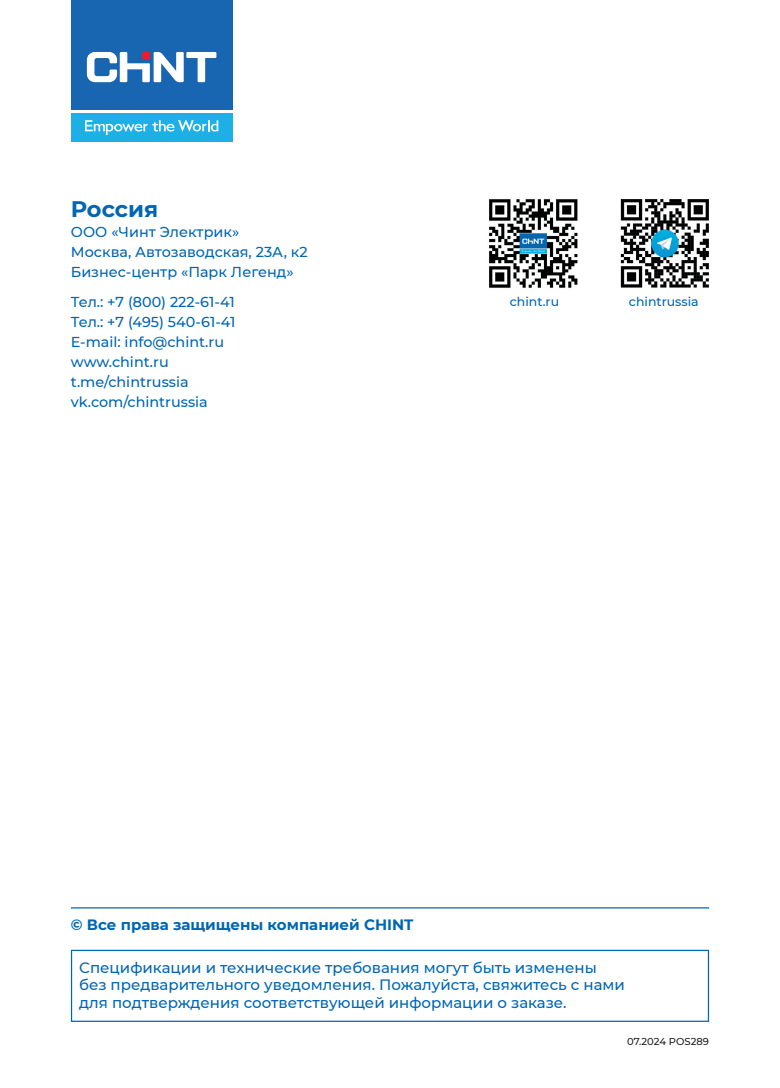
<style>
.page{position:relative;width:780px;height:1088px;background:#fff}
.page>*{position:absolute;margin:0;border:0;box-sizing:border-box;transform-origin:0 0}
.t1{font:700 22.5px "Montserrat";color:#0166b3}
.t2{font:500 15px/17.5px "Montserrat";color:#0166b3}
.t3{font:700 15px "Montserrat";color:#0166b3}
.t4{font:500 14.38px/20px "Montserrat";color:#0166b3}
.t5{font:500 12.5px "Montserrat";color:#0166b3}
.t6{font:500 10px "Montserrat";color:#231f20}
</style>
<div class="page">
<div style="left:71px;top:950px;width:638px;height:72px;border:1px solid #0166b3"></div>
<hr style="left:71px;top:907px;width:638px;height:1px;background:#0166b3">
<div style="left:71px;top:113px;width:161px;height:29px;background:#1dafe5"></div>
<div style="left:71px;top:0;width:161px;height:109px;background:#1865b1"></div>
<svg style="left:87px;top:52px;width:129px;height:30px"></svg>
<div style="left:142px;top:52px;width:8px;height:8px;background:#ee1c26"></div>
<svg style="left:85px;top:120px;width:133px;height:15px"></svg>
<img style="left:489px;top:199px;width:220px;height:89px">
<h1 class="t1" style="left:71px;top:192px;width:89px">Россия</h1>
<p class="t4" style="left:71px;top:221px;width:238px">ООО «Чинт Электрик»<br>Москва, Автозаводская, 23А, к2<br>Бизнес-центр «Парк Легенд»</p>
<p class="t4" style="left:71px;top:292px;width:166px">Тел.: +7 (800) 222-61-41<br>Тел.: +7 (495) 540-61-41<br>Е-mail: info@chint.ru www.chint.ru t.me/chintrussia vk.com/chintrussia</p>
<p class="t5" style="left:510px;top:293px;width:51px">chint.ru</p>
<p class="t5" style="left:629px;top:293px;width:71px">chintrussia</p>
<p class="t3" style="left:71px;top:914px;width:344px">© Все права защищены компанией CHINT</p>
<p class="t2" style="left:79px;top:958px;width:547px">Спецификации и технические требования могут быть изменены без предварительного уведомления. Пожалуйста, свяжитесь с нами для подтверждения соответствующей информации о заказе.</p>
<p class="t6" style="left:627px;top:1035px;width:83px">07.2024 POS289</p>
</div>
